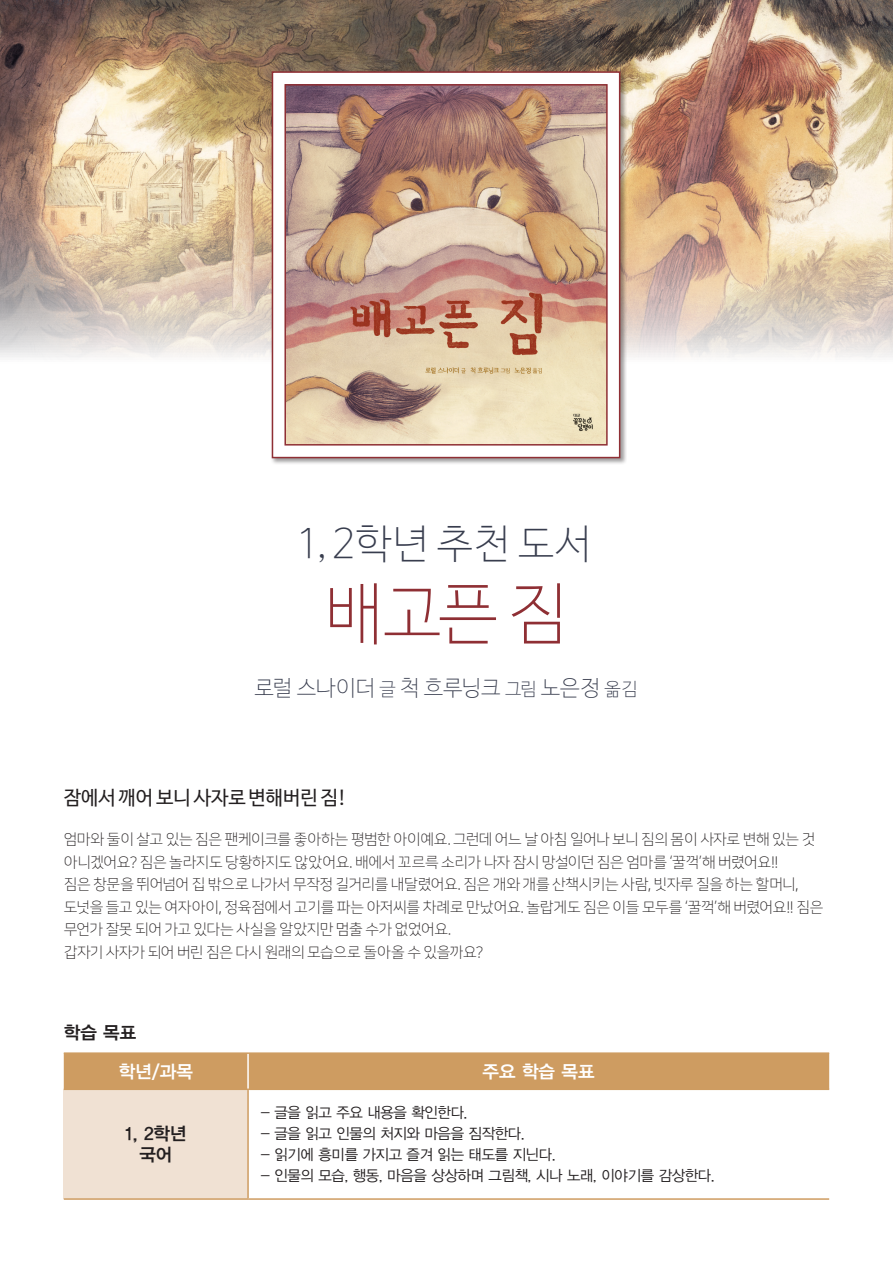
<style>
.page{position:relative;width:893px;height:1263px;background:#fff}
.page>*{position:absolute;margin:0;border:0;box-sizing:border-box;transform-origin:0 0}
.t1{font:300 67.5px "Nanum Barun Gothic OTF Ultra";color:#8f2f34}
.t2{font:300 40.5px "Nanum Barun Gothic OTF Ultra";letter-spacing:.02em;color:#383d4e}
.t3{font:300 21.9px "Nanum Barun Gothic OTF Ultra";letter-spacing:-.01em;color:#383d4e}
.t4{font:19.5px "Nanum Barun Gothic OTF";letter-spacing:-.005em;color:#231f20}
.t5{font:18px "YDVYGO14";color:#fff}
.t6{font:18px/21.6px "YDVYGO14";color:#231f20;text-align:center}
.t7{font:18px "YDVYGO145";color:#231f20}
.t8{font:15px/22.5px "Nanum Square OTFL";letter-spacing:-.02em;color:#231f20}
.t9{font:15px "YDVYGO12";letter-spacing:-.02em;color:#231f20}
.s1{font-size:18.15px}
</style>
<div class="page">
<img style="left:0;top:0;width:893px;height:358px">
<div style="left:64px;top:1054px;width:765px;height:34px;background:#ce9c61"></div>
<div style="left:64px;top:1089px;width:184px;height:110px;background:#f0e1d3"></div>
<hr style="left:64px;top:1088px;width:184px;height:2px;background:#ce9c61">
<hr style="left:248px;top:1088px;width:581px;height:2px;background:#ce9c61">
<hr style="left:247px;top:1090px;width:2px;height:108px;background:#ce9c61">
<hr style="left:64px;top:1198px;width:184px;height:2px;background:#ce9c61">
<hr style="left:248px;top:1198px;width:581px;height:2px;background:#ce9c61">
<hr style="left:64px;top:1052px;width:184px;height:2px;background:#ce9c61">
<hr style="left:248px;top:1052px;width:581px;height:2px;background:#ce9c61">
<hr style="left:247px;top:1054px;width:2px;height:34px;background:#fff">
<div style="left:270px;top:70px;width:357px;height:395px;background:#231f20;opacity:.45"></div>
<div style="left:272px;top:71px;width:348px;height:387px;background:#fff;border:2px solid #8f2f34"></div>
<img style="left:287px;top:87px;width:318px;height:356px">
<div style="left:284px;top:84px;width:324px;height:362px;border:2px solid #8f2f34"></div>
<h2 class="t2" style="left:296px;top:523px;width:297px">1,2학년 추천 도서</h2>
<h1 class="t1" style="left:325px;top:579px;width:244px">배고픈 짐</h1>
<h3 class="t3" style="left:255px;top:676px;width:385px">로럴 스나이더 <span class="s1">글</span> 척 흐루닝크 <span class="s1">그림</span> 노은정 <span class="s1">옮김</span></h3>
<h3 class="t4" style="left:64px;top:787px;width:284px">잠에서 깨어 보니 사자로 변해버린 짐!</h3>
<p class="t8" style="left:64px;top:828px;width:761px">엄마와 둘이 살고 있는 짐은 팬케이크를 좋아하는 평범한 아이예요. 그런데 어느 날 아침 일어나 보니 짐의 몸이 사자로 변해 있는 것 아니겠어요? 짐은 놀라지도 당황하지도 않았어요. 배에서 꼬르륵 소리가 나자 잠시 망설이던 짐은 엄마를 ‘꿀꺽’해 버렸어요!!<br>짐은 창문을 뛰어넘어 집 밖으로 나가서 무작정 길거리를 내달렸어요. 짐은 개와 개를 산책시키는 사람, 빗자루 질을 하는 할머니, 도넛을 들고 있는 여자아이, 정육점에서 고기를 파는 아저씨를 차례로 만났어요. 놀랍게도 짐은 이들 모두를 ‘꿀꺽’해 버렸어요!! 짐은 무언가 잘못 되어 가고 있다는 사실을 알았지만 멈출 수가 없었어요.<br>갑자기 사자가 되어 버린 짐은 다시 원래의 모습으로 돌아올 수 있을까요?</p>
<p class="t7" style="left:64px;top:1022px;width:74px">학습 목표</p>
<p class="t5" style="left:119px;top:1061px;width:76px">학년/과목</p>
<p class="t5" style="left:483px;top:1061px;width:113px">주요 학습 목표</p>
<p class="t6" style="left:125px;top:1123px;width:63px">1, 2학년 국어</p>
<p class="t9" style="left:261px;top:1104px;width:208px">- 글을 읽고 주요 내용을 확인한다.</p>
<p class="t9" style="left:261px;top:1125px;width:265px">- 글을 읽고 인물의 처지와 마음을 짐작한다.</p>
<p class="t9" style="left:261px;top:1146px;width:296px">- 읽기에 흥미를 가지고 즐겨 읽는 태도를 지닌다.</p>
<p class="t9" style="left:261px;top:1167px;width:455px">- 인물의 모습, 행동, 마음을 상상하며 그림책, 시나 노래, 이야기를 감상한다.</p>
</div>
